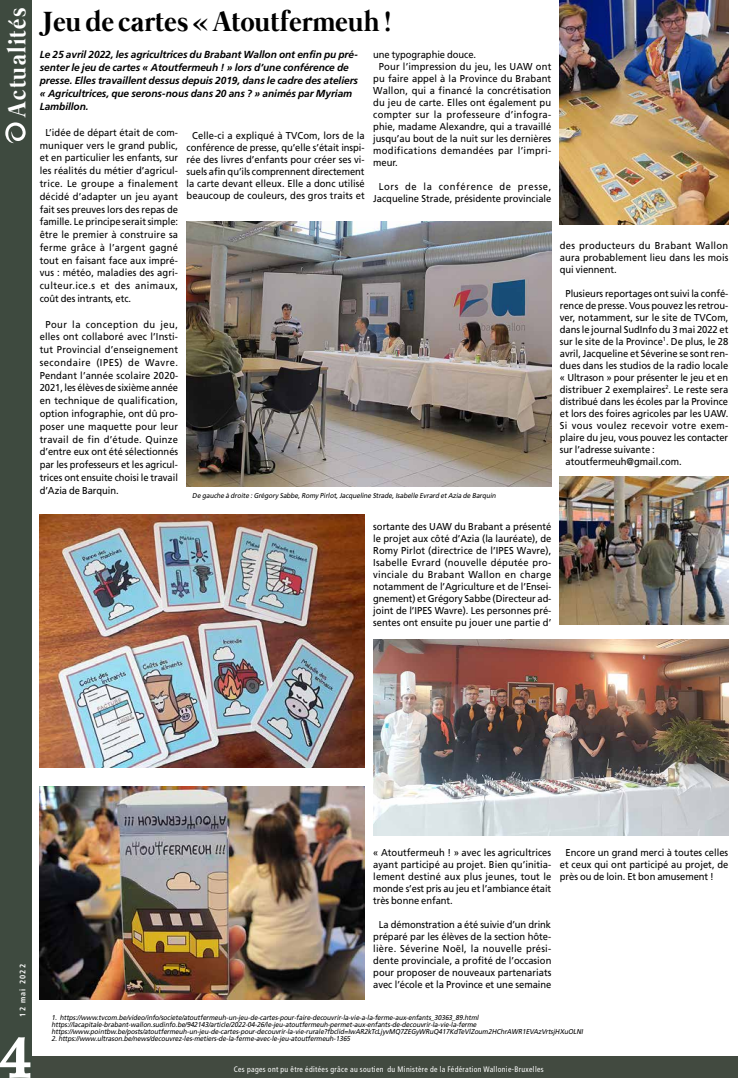
<style>
.page{position:relative;width:738px;height:1078px;background:#fff}
.page>*{position:absolute;margin:0;border:0;box-sizing:border-box;transform-origin:0 0}
.t1{font:700 58.5px "Lino Letter Std";color:#fff}
.t2{font:700 28.5px "Mermaid";letter-spacing:.005em;color:#000;scale:.95 1}
.t3{font:700 25px "Mermaid";letter-spacing:.055em;color:#fff;scale:.9 1}
.t4{font:italic 700 10.2px/13px "Frutiger LT Std";letter-spacing:-.005em;color:#000}
.t5{font:10px/12px "Frutiger LT Std";color:#000;text-align:justify;scale:.94 1}
.t6{font:10px "Frutiger LT Std";letter-spacing:.03em;color:#000;scale:.94 1}
.t7{font:10px "Frutiger LT Std";letter-spacing:.02em;color:#000;scale:.94 1}
.t8{font:condensed 8px "Frutiger LT Std";letter-spacing:.045em;color:#fff}
.t9{font:700 condensed 8px "Frutiger LT Std";letter-spacing:.145em;color:#fff}
.t10{font:italic 7px/7px "Frutiger LT Std";letter-spacing:-.005em;color:#000;scale:.94 1}
</style>
<div class="page">
<div style="left:24px;top:1055px;width:713px;height:22px;background:#424a40"></div>
<div style="left:0;top:0;width:31px;height:1077px;background:#3e4a3f"></div>
<img style="left:186px;top:221px;width:365px;height:265px">
<img style="left:40px;top:786px;width:324px;height:213px">
<img style="left:559px;top:0;width:168px;height:224px">
<img style="left:40px;top:514px;width:324px;height:253px">
<img style="left:373px;top:639px;width:354px;height:195px">
<img style="left:559px;top:476px;width:168px;height:148px">
<svg style="left:5px;top:122px;width:21px;height:21px"></svg>
<h3 class="t3" style="left:3px;top:116px;width:122px;rotate:-90deg">Actualités</h3>
<h2 class="t2" style="left:43px;top:5px;width:368px">Jeu de cartes « Atoutfermeuh !</h2>
<p class="t4" style="left:40px;top:48px;width:320px">Le 25 avril 2022, les agricultrices du Brabant Wallon ont enfin pu pré&shy;senter le jeu de cartes « Atoutfermeuh ! » lors d’une conférence de presse. Elles travaillent dessus depuis 2019, dans le cadre des ateliers « Agricultrices, que serons-nous dans 20 ans ? » animés par Myriam Lambillon.</p>
<p class="t5" style="left:40px;top:126px;width:149px;line-height:12.8px;text-indent:6px">L’idée de départ était de com&shy;muniquer vers le grand public, et en particulier les enfants, sur les réalités du métier d’agricul&shy;trice. Le groupe a finalement décidé d’adapter un jeu ayant fait ses preuves lors des repas de famille. Le principe serait simple: être le premier à construire sa ferme grâce à l’argent gagné tout en faisant face aux impré&shy;vus : météo, maladies des agri&shy;culteur.ice.s et des animaux, coût des intrants, etc.</p>
<p class="t5" style="left:40px;top:317px;width:149px;line-height:12.8px;text-indent:6px">Pour la conception du jeu, elles ont collaboré avec l’Insti&shy;tut Provincial d’enseignement secondaire (IPES) de Wavre.<br>Pendant l’année scolaire 2020- 2021, les élèves de sixième année en technique de qualification, option infographie, ont dû pro&shy;poser une maquette pour leur travail de fin d’étude. Quinze d’entre eux ont été sélectionnés par les professeurs et les agricul&shy;trices ont ensuite choisi le travail d’Azia de Barquin.</p>
<p class="t5" style="left:373px;top:48px;width:111px">une typographie douce.</p>
<p class="t5" style="left:378px;top:60px;width:185px">Pour l’impression du jeu, les UAW ont</p>
<p class="t5" style="left:373px;top:72px;width:191px">pu faire appel à la Province du Brabant</p>
<p class="t7" style="left:373px;top:84px;width:191px">Wallon, qui a financé la concrétisation</p>
<p class="t5" style="left:373px;top:96px;width:191px">du jeu de carte. Elles ont également pu</p>
<p class="t6" style="left:373px;top:108px;width:191px">compter sur la professeure d’infogra-</p>
<p class="t5" style="left:373px;top:120px;width:191px">phie, madame Alexandre, qui a travaillé</p>
<p class="t5" style="left:373px;top:132px;width:191px">jusqu’au bout de la nuit sur les dernières</p>
<p class="t6" style="left:373px;top:144px;width:191px">modifications demandées par l’impri-</p>
<p class="t5" style="left:373px;top:156px;width:28px">meur.</p>
<p class="t5" style="left:373px;top:180px;width:191px;text-align:center">Lors de la conférence de presse,<br>Jacqueline Strade, présidente provinciale</p>
<p class="t5" style="left:186px;top:130px;width:191px;text-align:center">Celle-ci a expliqué à TVCom, lors de la conférence de presse, qu’elle s’était inspi&shy;rée des livres d’enfants pour créer ses vi&shy;suels afin qu’ils comprennent directement la carte devant elleux. Elle a donc utilisé beaucoup de couleurs, des gros traits et</p>
<p class="t10" style="left:192px;top:492px;width:326px">De gauche à droite :Grégory Sabbe,Romy Pirlot,Jacqueline Strade,Isabelle Evrard etAzia de Barquin</p>
<p class="t5" style="left:559px;top:239px;width:181px">des producteurs du Brabant Wallon aura probablement lieu dans les mois qui viennent.</p>
<p class="t5" style="left:565px;top:287px;width:174px">Plusieurs reportages ont suivi la confé-</p>
<p class="t5" style="left:559px;top:299px;width:180px">rence de presse. Vous pouvez les retrou-</p>
<p class="t5" style="left:559px;top:311px;width:181px">ver, notamment, sur le site de TVCom,</p>
<p class="t5" style="left:559px;top:323px;width:180px">dans le journal SudInfo du 3 mai 2022 et</p>
<p class="t5" style="left:559px;top:335px;width:180px">sur le site de la Province<sup>1</sup>. De plus, le 28</p>
<p class="t5" style="left:559px;top:347px;width:180px">avril, Jacqueline et Séverine se sont ren-</p>
<p class="t5" style="left:559px;top:359px;width:181px">dues dans les studios de la radio locale</p>
<p class="t5" style="left:559px;top:371px;width:180px">« Ultrason » pour présenter le jeu et en</p>
<p class="t5" style="left:559px;top:383px;width:180px">distribuer 2 exemplaires<sup>2</sup>. Le reste sera</p>
<p class="t5" style="left:559px;top:395px;width:180px">distribué dans les écoles par la Province</p>
<p class="t5" style="left:559px;top:407px;width:181px">et lors des foires agricoles par les UAW.</p>
<p class="t6" style="left:559px;top:419px;width:180px">Si vous voulez recevoir votre exem-</p>
<p class="t5" style="left:559px;top:431px;width:180px">plaire du jeu, vous pouvez les contacter</p>
<p class="t5" style="left:559px;top:443px;width:102px">sur l’adresse suivante :</p>
<p class="t5" style="left:565px;top:455px;width:125px">atoutfermeuh@gmail.com.</p>
<p class="t5" style="left:373px;top:520px;width:191px">sortante des UAW du Brabant a présenté le projet aux côté d’Azia (la lauréate), de Romy Pirlot (directrice de l’IPES Wavre), Isabelle Evrard (nouvelle députée pro&shy;vinciale du Brabant Wallon en charge notamment de l’Agriculture et de l’Ensei&shy;gnement) et Grégory Sabbe (Directeur ad&shy;joint de l’IPES Wavre). Les personnes pré&shy;sentes ont ensuite pu jouer une partie d’</p>
<p class="t9" style="left:18px;top:1016px;width:54px;rotate:-90deg">12 mai 2022</p>
<h1 class="t1" style="left:-2px;top:1021px;width:36px">4</h1>
<p class="t5" style="left:373px;top:846px;width:191px">« Atoutfermeuh ! » avec les agricultrices ayant participé au projet. Bien qu’initia&shy;lement destiné aux plus jeunes, tout le monde s’est pris au jeu et l’ambiance était très bonne enfant.</p>
<p class="t5" style="left:373px;top:918px;width:191px;text-align:center">La démonstration a été suivie d’un drink préparé par les élèves de la section hôte&shy;lière. Séverine Noël, la nouvelle prési&shy;dente provinciale, a profité de l’occasion pour proposer de nouveaux partenariats avec l’école et la Province et une semaine</p>
<p class="t5" style="left:559px;top:846px;width:181px;text-indent:6px">Encore un grand merci à toutes celles et ceux qui ont participé au projet, de près ou de loin. Et bon amusement !</p>
<p class="t10" style="left:52px;top:1013px;width:568px">1. https://www.tvcom.be/video/info/societe/atoutfermeuh-un-jeu-de-cartes-pour-faire-decouvrir-la-vie-a-la-ferme-aux-enfants_30363_89.html https://lacapitale-brabant-wallon.sudinfo.be/942143/article/2022-04-26/le-jeu-atoutfermeuh-permet-aux-enfants-de-decouvrir-la-vie-la-ferme https://www.pointbw.be/posts/atoutfermeuh-un-jeu-de-cartes-pour-decouvrir-la-vie-rurale?fbclid=IwAR2kTcLjyvMQ7ZEGyWRuQ417KdTeVlZoum2HChrAWR1EVAzVrtsj HXuOLNI 2.https://www.ultrason.be/news/decouvrez-les-metiers-de-la-ferme-avec-le-jeu-atoutfermeuh-1365</p>
<p class="t8" style="left:233px;top:1064px;width:311px">Ces pages ont pu être éditées grâce au soutien du Ministère de la Fédération Wallonie-Bruxelles</p>
</div>
